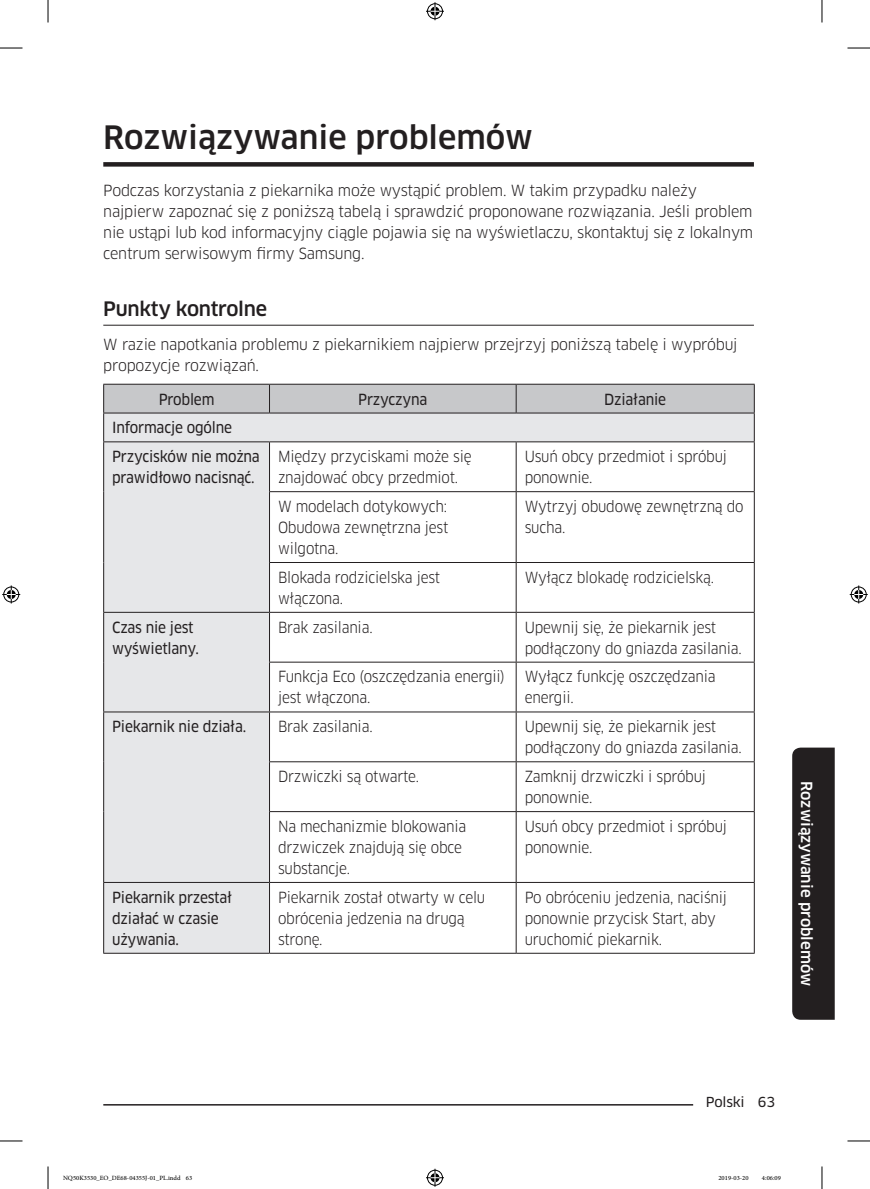
<style>
.page{position:relative;width:870px;height:1189px;background:#fff}
.page>*{position:absolute;margin:0;border:0;box-sizing:border-box;transform-origin:0 0}
.t1{font:500 31.5px "Samsung Clan Pro";color:#231f20}
.t2{font:500 19.5px "Samsung Clan Pro";letter-spacing:-.015em;color:#231f20}
.t3{font:15px/21px "Samsung Clan Pro";letter-spacing:-.015em;color:#231f20;scale:.92 1}
.t4{font:15px/21px "Samsung Clan Pro";letter-spacing:-.015em;color:#231f20}
.t5{font:15px/21px "Samsung Clan Pro News";letter-spacing:-.015em;color:#231f20;scale:.92 1}
.t6{font:500 15px "Samsung Clan Pro";color:#fff}
.t7{font:13.5px "Samsung Clan Pro News";letter-spacing:-.015em;color:#231f20}
.t8{font:9px "Adobe Arabic";color:#000}
</style>
<div class="page">
<hr style="left:103px;top:1104px;width:651px;height:1px;background:#231f20">
<div style="left:693px;top:1094px;width:82px;height:15px;background:#fff"></div>
<div style="left:792px;top:747px;width:43px;height:273px;background:#231f20"></div>
<div style="left:103px;top:162px;width:651px;height:5px;background:#231f20"></div>
<hr style="left:103px;top:325px;width:651px;height:1px;background:#231f20">
<svg style="left:104px;top:442px;width:650px;height:511px"></svg>
<svg style="left:103px;top:384px;width:652px;height:57px;background:#d0d1d3"></svg>
<hr style="left:103px;top:441px;width:166px;height:1px;background:#231f20">
<hr style="left:103px;top:442px;width:1px;height:50px;background:#231f20">
<hr style="left:269px;top:441px;width:247px;height:1px;background:#231f20">
<hr style="left:269px;top:442px;width:1px;height:49px;background:#231f20">
<hr style="left:516px;top:441px;width:239px;height:1px;background:#231f20">
<hr style="left:516px;top:442px;width:1px;height:49px;background:#231f20">
<hr style="left:754px;top:442px;width:1px;height:49px;background:#231f20">
<hr style="left:103px;top:492px;width:1px;height:70px;background:#231f20">
<hr style="left:269px;top:491px;width:247px;height:1px;background:#231f20">
<hr style="left:269px;top:492px;width:1px;height:70px;background:#231f20">
<hr style="left:516px;top:491px;width:239px;height:1px;background:#231f20">
<hr style="left:516px;top:492px;width:1px;height:70px;background:#231f20">
<hr style="left:754px;top:492px;width:1px;height:70px;background:#231f20">
<hr style="left:103px;top:562px;width:1px;height:50px;background:#231f20">
<hr style="left:269px;top:562px;width:247px;height:1px;background:#231f20">
<hr style="left:269px;top:563px;width:1px;height:49px;background:#231f20">
<hr style="left:516px;top:562px;width:239px;height:1px;background:#231f20">
<hr style="left:516px;top:563px;width:1px;height:49px;background:#231f20">
<hr style="left:754px;top:563px;width:1px;height:49px;background:#231f20">
<hr style="left:103px;top:612px;width:166px;height:1px;background:#231f20">
<hr style="left:103px;top:613px;width:1px;height:49px;background:#231f20">
<hr style="left:269px;top:612px;width:247px;height:1px;background:#231f20">
<hr style="left:269px;top:613px;width:1px;height:49px;background:#231f20">
<hr style="left:516px;top:612px;width:239px;height:1px;background:#231f20">
<hr style="left:516px;top:613px;width:1px;height:49px;background:#231f20">
<hr style="left:754px;top:613px;width:1px;height:49px;background:#231f20">
<hr style="left:103px;top:662px;width:1px;height:49px;background:#231f20">
<hr style="left:269px;top:662px;width:247px;height:1px;background:#231f20">
<hr style="left:269px;top:662px;width:1px;height:49px;background:#231f20">
<hr style="left:516px;top:662px;width:239px;height:1px;background:#231f20">
<hr style="left:516px;top:662px;width:1px;height:49px;background:#231f20">
<hr style="left:754px;top:662px;width:1px;height:49px;background:#231f20">
<hr style="left:103px;top:711px;width:166px;height:1px;background:#231f20">
<hr style="left:103px;top:712px;width:1px;height:50px;background:#231f20">
<hr style="left:269px;top:711px;width:247px;height:1px;background:#231f20">
<hr style="left:269px;top:712px;width:1px;height:49px;background:#231f20">
<hr style="left:516px;top:711px;width:239px;height:1px;background:#231f20">
<hr style="left:516px;top:712px;width:1px;height:49px;background:#231f20">
<hr style="left:754px;top:712px;width:1px;height:49px;background:#231f20">
<hr style="left:103px;top:762px;width:1px;height:49px;background:#231f20">
<hr style="left:269px;top:761px;width:247px;height:1px;background:#231f20">
<hr style="left:269px;top:762px;width:1px;height:49px;background:#231f20">
<hr style="left:516px;top:761px;width:239px;height:1px;background:#231f20">
<hr style="left:516px;top:762px;width:1px;height:49px;background:#231f20">
<hr style="left:754px;top:762px;width:1px;height:49px;background:#231f20">
<hr style="left:103px;top:811px;width:1px;height:71px;background:#231f20">
<hr style="left:269px;top:811px;width:247px;height:1px;background:#231f20">
<hr style="left:269px;top:812px;width:1px;height:70px;background:#231f20">
<hr style="left:516px;top:811px;width:239px;height:1px;background:#231f20">
<hr style="left:516px;top:812px;width:1px;height:70px;background:#231f20">
<hr style="left:754px;top:812px;width:1px;height:70px;background:#231f20">
<hr style="left:103px;top:882px;width:166px;height:1px;background:#231f20">
<hr style="left:103px;top:883px;width:1px;height:70px;background:#231f20">
<hr style="left:269px;top:882px;width:247px;height:1px;background:#231f20">
<hr style="left:269px;top:883px;width:1px;height:70px;background:#231f20">
<hr style="left:516px;top:882px;width:239px;height:1px;background:#231f20">
<hr style="left:516px;top:883px;width:1px;height:70px;background:#231f20">
<hr style="left:754px;top:883px;width:1px;height:70px;background:#231f20">
<hr style="left:103px;top:953px;width:166px;height:1px;background:#231f20">
<hr style="left:269px;top:953px;width:247px;height:1px;background:#231f20">
<hr style="left:516px;top:953px;width:239px;height:1px;background:#231f20">
<svg style="left:0;top:48px;width:22px;height:1px"></svg>
<svg style="left:847px;top:48px;width:23px;height:1px"></svg>
<svg style="left:0;top:1141px;width:22px;height:1px"></svg>
<svg style="left:847px;top:1141px;width:23px;height:1px"></svg>
<svg style="left:48px;top:0;width:1px;height:23px"></svg>
<svg style="left:48px;top:1166px;width:1px;height:23px"></svg>
<svg style="left:822px;top:0;width:1px;height:23px"></svg>
<svg style="left:822px;top:1166px;width:1px;height:23px"></svg>
<svg style="left:426px;top:2px;width:18px;height:18px"></svg>
<svg style="left:426px;top:1169px;width:18px;height:18px"></svg>
<svg style="left:2px;top:585px;width:18px;height:18px"></svg>
<svg style="left:850px;top:585px;width:18px;height:18px"></svg>
<h1 class="t1" style="left:103px;top:119px;width:431px">Rozwiązywanie problemów</h1>
<p class="t4" style="left:103px;top:180px;width:651px">Podczas korzystania z piekarnika może wystąpić problem. W takim przypadku należy najpierw zapoznać się z poniższą tabelą i sprawdzić proponowane rozwiązania. Jeśli problem nie ustąpi lub kod informacyjny ciągle pojawia się na wyświetlaczu, skontaktuj się z lokalnym centrum serwisowym firmy Samsung.</p>
<h2 class="t2" style="left:103px;top:298px;width:165px">Punkty kontrolne</h2>
<p class="t4" style="left:103px;top:334px;width:636px">W razie napotkania problemu z piekarnikiem najpierw przejrzyj poniższą tabelę i wypróbuj propozycje rozwiązań.</p>
<p class="t5" style="left:159px;top:389px;width:62px">Problem</p>
<p class="t5" style="left:358px;top:389px;width:77px">Przyczyna</p>
<p class="t5" style="left:604px;top:389px;width:69px">Działanie</p>
<p class="t5" style="left:112px;top:413px;width:162px;line-height:28.8px">Informacje ogólne<br>Przycisków nie można</p>
<p class="t5" style="left:112px;top:467px;width:156px">prawidłowo nacisnąć.</p>
<p class="t3" style="left:278px;top:446px;width:212px">Między przyciskami może się znajdować obcy przedmiot.</p>
<p class="t3" style="left:525px;top:446px;width:221px">Usuń obcy przedmiot i spróbuj ponownie.</p>
<p class="t3" style="left:278px;top:496px;width:187px;text-align:justify">W modelach dotykowych:<br>Obudowa zewnętrzna jest wilgotna.</p>
<p class="t3" style="left:525px;top:496px;width:239px">Wytrzyj obudowę zewnętrzną do sucha.</p>
<p class="t3" style="left:278px;top:567px;width:178px">Blokada rodzicielska jest włączona.</p>
<p class="t3" style="left:525px;top:567px;width:207px">Wyłącz blokadę rodzicielską.</p>
<p class="t5" style="left:112px;top:617px;width:96px">Czas nie jest wyświetlany.</p>
<p class="t3" style="left:278px;top:617px;width:104px">Brak zasilania.</p>
<p class="t3" style="left:525px;top:617px;width:238px">Upewnij się, że piekarnik jest podłączony do gniazda zasilania.</p>
<p class="t3" style="left:278px;top:666px;width:248px">Funkcja Eco (oszczędzania energii) jest włączona.</p>
<p class="t3" style="left:525px;top:666px;width:209px">Wyłącz funkcję oszczędzania energii.</p>
<p class="t5" style="left:112px;top:716px;width:147px">Piekarnik nie działa.</p>
<p class="t3" style="left:278px;top:716px;width:104px">Brak zasilania.</p>
<p class="t3" style="left:525px;top:716px;width:238px">Upewnij się, że piekarnik jest podłączony do gniazda zasilania.</p>
<p class="t3" style="left:278px;top:766px;width:155px">Drzwiczki są otwarte.</p>
<p class="t3" style="left:525px;top:766px;width:199px">Zamknij drzwiczki i spróbuj ponownie.</p>
<p class="t3" style="left:278px;top:816px;width:206px">Na mechanizmie blokowania drzwiczek znajdują się obce substancje.</p>
<p class="t3" style="left:525px;top:816px;width:221px">Usuń obcy przedmiot i spróbuj ponownie.</p>
<p class="t5" style="left:112px;top:887px;width:132px">Piekarnik przestał działać w czasie używania.</p>
<p class="t3" style="left:278px;top:887px;width:227px">Piekarnik został otwarty w celu obrócenia jedzenia na drugą stronę.</p>
<p class="t3" style="left:525px;top:887px;width:222px">Po obróceniu jedzenia, naciśnij ponownie przycisk Start, aby uruchomić piekarnik.</p>
<p class="t6" style="left:815px;top:781px;width:206px;rotate:90deg">Rozwiązywanie problemów</p>
<p class="t7" style="left:706px;top:1094px;width:71px">Polski 63</p>
<p class="t8" style="left:63px;top:1171px;width:131px">NQ50K3530_EO_DE68-04355J-01_PL.indd 63</p>
<p class="t8" style="left:718px;top:1171px;width:32px">2019-03-20</p>
<p class="t8" style="left:762px;top:1171px;width:20px">4:06:09</p>
</div>
